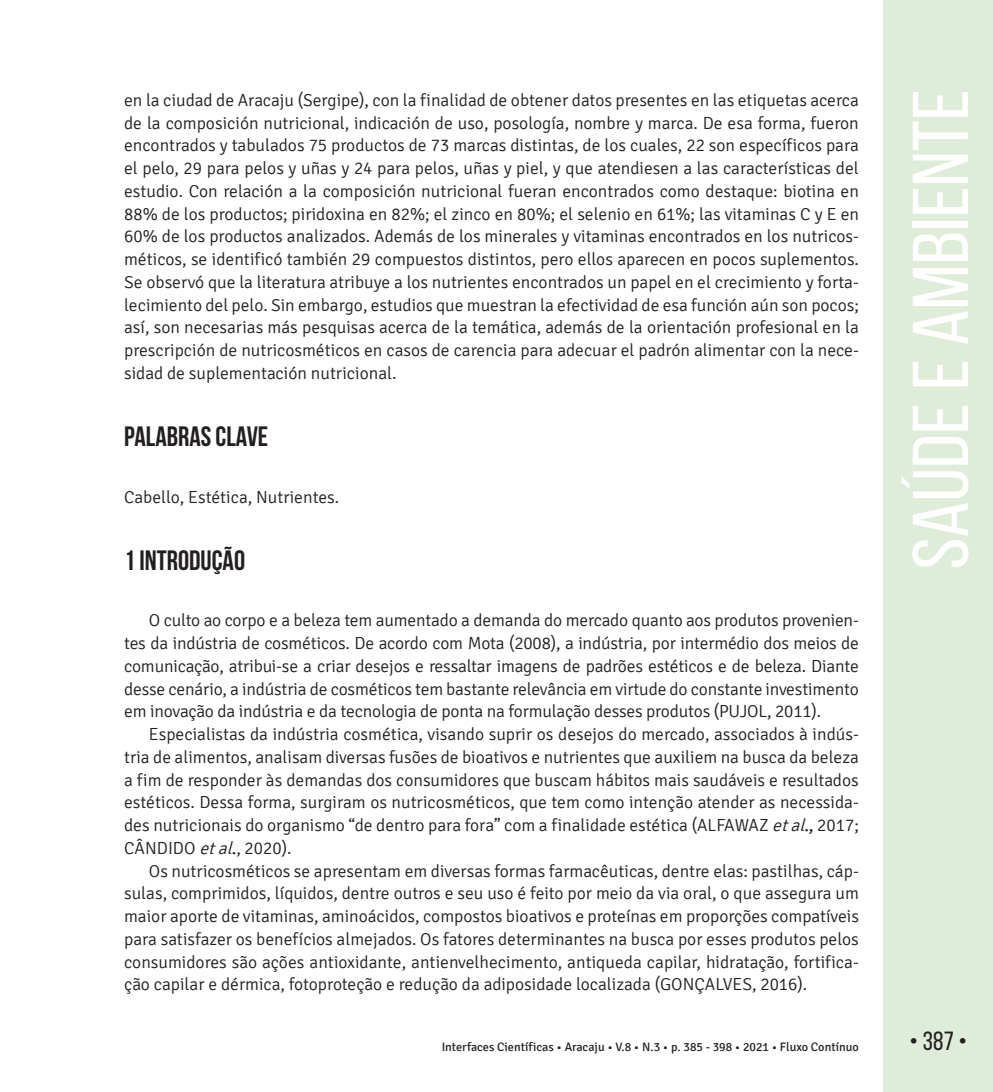
<style>
.page{position:relative;width:993px;height:1092px;background:#fff}
.page>*{position:absolute;margin:0;border:0;box-sizing:border-box;transform-origin:0 0}
.t1{font:78.75px "Bebas Neue";color:#fff;scale:1.09 1}
.t2{font:700 28px "Bebas Neue";color:#231f20}
.t3{font:26.25px "Bebas Neue";color:#231f20}
.t4{font:300 17.5px/22.8px "Signika";color:#231f20;text-align:justify}
.t5{font:12.25px "Signika";color:#231f20}
.s1{font-style:italic}
.s2{font-weight:400}
</style>
<div class="page">
<div style="left:883px;top:0;width:109px;height:1091px;background:#deecd9"></div>
<p class="t4" style="left:124px;top:89px;width:736px">en la ciudad de Aracaju (Sergipe), con la finalidad de obtener datos presentes en las etiquetas acerca de la composición nutricional, indicación de uso, posología, nombre y marca. De esa forma, fueron encontrados y tabulados 75 productos de 73 marcas distintas, de los cuales, 22 son específicos para el pelo, 29 para pelos y uñas y 24 para pelos, uñas y piel, y que atendiesen a las características del estudio. Con relación a la composición nutricional fueran encontrados como destaque: biotina en 88% de los productos; piridoxina en 82%; el zinco en 80%; el selenio en 61%; las vitaminas C y E en 60% de los productos analizados. Además de los minerales y vitaminas encontrados en los nutricos&shy;méticos, se identificó también 29 compuestos distintos, pero ellos aparecen en pocos suplementos.<br>Se observó que la literatura atribuye a los nutrientes encontrados un papel en el crecimiento y forta&shy;lecimiento del pelo. Sin embargo, estudios que muestran la efectividad de esa función aún son pocos; así, son necesarias más pesquisas acerca de la temática, además de la orientación profesional en la prescripción de nutricosméticos en casos de carencia para adecuar el padrón alimentar con la nece&shy;sidad de suplementación nutricional.</p>
<h2 class="t2" style="left:124px;top:421px;width:146px">PALABRAS CLAVE</h2>
<p class="t4" style="left:124px;top:485px;width:216px">Cabello, Estética, Nutrientes.</p>
<h2 class="t2" style="left:124px;top:544px;width:122px">1 INTRODUÇÃO</h2>
<p class="t4" style="left:124px;top:609px;width:736px;text-indent:25px">O culto ao corpo e a beleza tem aumentado a demanda do mercado quanto aos produtos provenien&shy;tes da indústria de cosméticos. De acordo com Mota (2008), a indústria, por intermédio dos meios de comunicação, atribui-se a criar desejos e ressaltar imagens de padrões estéticos e de beleza. Diante desse cenário, a indústria de cosméticos tem bastante relevância em virtude do constante investimento em inovação da indústria e da tecnologia de ponta na formulação desses produtos (PUJOL, 2011).</p>
<p class="t4" style="left:124px;top:723px;width:736px;text-indent:25px">Especialistas da indústria cosmética, visando suprir os desejos do mercado, associados à indús&shy;tria de alimentos, analisam diversas fusões de bioativos e nutrientes que auxiliem na busca da beleza a fim de responder às demandas dos consumidores que buscam hábitos mais saudáveis e resultados estéticos. Dessa forma, surgiram os nutricosméticos, que tem como intenção atender as necessida&shy;des nutricionais do organismo “de dentro para fora” com a finalidade estética (ALFAWAZ <span class="s1">etal</span><span class="s2">.,</span> 2017; CÂNDIDO <span class="s1">etal</span><span class="s2">.</span>, 2020).</p>
<p class="t4" style="left:124px;top:859px;width:736px;text-indent:25px">Os nutricosméticos se apresentam em diversas formas farmacêuticas, dentre elas: pastilhas, cáp&shy;sulas, comprimidos, líquidos, dentre outros e seu uso é feito por meio da via oral, o que assegura um maior aporte de vitaminas, aminoácidos, compostos bioativos e proteínas em proporções compatíveis para satisfazer os benefícios almejados. Os fatores determinantes na busca por esses produtos pelos consumidores são ações antioxidante, antienvelhecimento, antiqueda capilar, hidratação, fortifica&shy;ção capilar e dérmica, fotoproteção e redução da adiposidade localizada (GONÇALVES, 2016).</p>
<h1 class="t1" style="left:897px;top:569px;width:442px;rotate:-90deg">Saúde e Ambiente</h1>
<p class="t5" style="left:441px;top:1040px;width:418px">Interfaces Científicas • Aracaju • V.8 • N.3 • p. 385 - 398 • 2021 • Fluxo Contínuo</p>
<h3 class="t3" style="left:909px;top:1026px;width:59px">• 387 •</h3>
</div>
